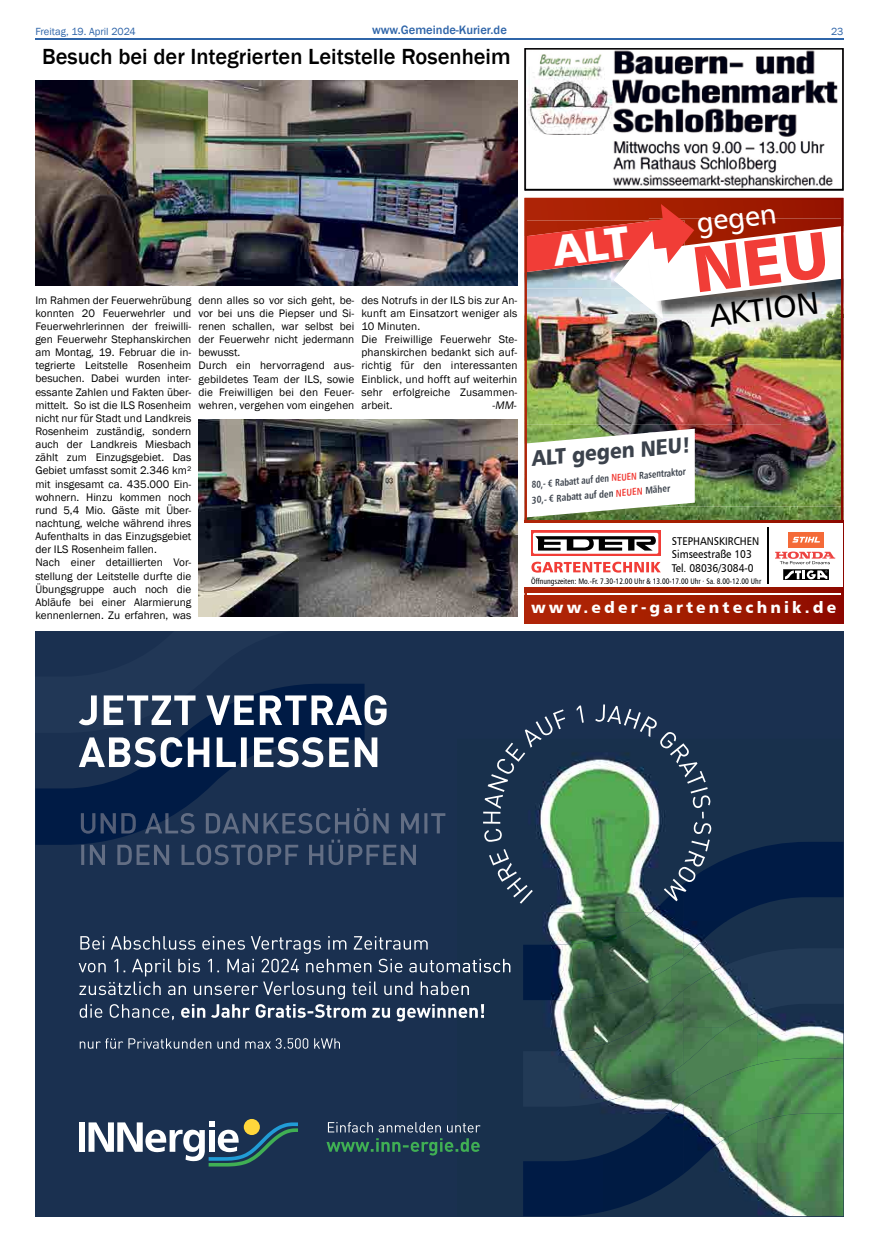
<style>
.page{position:relative;width:886px;height:1241px;background:#fff}
.page>*{position:absolute;margin:0;border:0;box-sizing:border-box;transform-origin:0 0}
.t1{font:31.88px "Humanist 777 BT Roman B";color:#000}
.t2{font:28.75px "Humanist 777 BT Roman B";color:#fff}
.t3{font:500 22.5px "Franklin Gothic";color:#000}
.t4{font:22px "Humanist 777 BT Black B";color:#3b424c;scale:.89 1}
.t5{font:16px "Humanist 777 BT Black B";letter-spacing:.2em;color:#fff}
.t6{font:500 12.5px "Franklin Gothic";color:#2f65a9}
.t7{font:11.25px/13.1px "Franklin Gothic";color:#000}
.t8{font:11.25px/13.8px "Humanist 777 BT Roman B";color:#000;scale:.9 1}
.t9{font:italic 11.25px "Franklin Gothic";color:#000}
.t10{font:10.62px "Franklin Gothic";color:#2f65a9}
.t11{font:10px/15.5px "Humanist 777 BT Bold Condensed B";color:#3b424c;scale:.89 1}
.t12{font:8px "Humanist 777 BT Roman Condensed B";color:#000;scale:.95 1}
.s1{color:#f13d37}
</style>
<div class="page">
<hr style="left:35px;top:38px;width:808px;height:1px;background:#2f65a9">
<div style="left:35px;top:631px;width:808px;height:584px;background:#1a3050"></div>
<svg style="left:35px;top:767px;width:329px;height:77px"></svg>
<div style="left:79px;top:1122px;width:6px;height:29px;background:#fff"></div>
<svg style="left:89px;top:1121px;width:209px;height:45px"></svg>
<div style="left:244px;top:1118px;width:16px;height:16px;background:#ffd63b;border-radius:50%"></div>
<svg style="left:81px;top:839px;width:335px;height:26px"></svg>
<svg style="left:81px;top:808px;width:364px;height:25px"></svg>
<img style="left:480px;top:903px;width:125px;height:309px">
<img style="left:683px;top:1027px;width:74px;height:168px">
<img style="left:757px;top:1027px;width:86px;height:188px">
<img style="left:683px;top:957px;width:146px;height:70px">
<img style="left:603px;top:995px;width:80px;height:216px">
<img style="left:523px;top:1044px;width:80px;height:62px">
<img style="left:683px;top:1027px;width:44px;height:31px">
<img style="left:603px;top:903px;width:80px;height:92px">
<img style="left:523px;top:937px;width:80px;height:62px">
<img style="left:683px;top:920px;width:44px;height:37px">
<img style="left:683px;top:1058px;width:160px;height:79px">
<img style="left:523px;top:1154px;width:80px;height:61px">
<img style="left:683px;top:1136px;width:44px;height:37px">
<svg style="left:79px;top:935px;width:431px;height:86px"></svg>
<img style="left:457px;top:958px;width:53px;height:14px">
<svg style="left:326px;top:1122px;width:154px;height:33px"></svg>
<svg style="left:80px;top:1038px;width:260px;height:10px"></svg>
<svg style="left:483px;top:704px;width:228px;height:199px"></svg>
<svg style="left:78px;top:684px;width:309px;height:83px"></svg>
<img style="left:526px;top:50px;width:312px;height:138px">
<div style="left:524px;top:48px;width:319px;height:142px;border:1px solid #000"></div>
<img style="left:526px;top:67px;width:87px;height:67px">
<svg style="left:526px;top:92px;width:2px;height:6px"></svg>
<img style="left:35px;top:81px;width:482px;height:204px">
<img style="left:198px;top:420px;width:319px;height:196px">
<img style="left:524px;top:318px;width:319px;height:305px">
<div style="left:524px;top:523px;width:319px;height:63px;background:#fff"></div>
<div style="left:531px;top:530px;width:129px;height:26px;background:linear-gradient(to right,#f13f39,#f13f39)"></div>
<div style="left:533px;top:532px;width:125px;height:21px;background:#fff;border-radius:2px"></div>
<svg style="left:535px;top:536px;width:121px;height:14px"></svg>
<svg style="left:531px;top:561px;width:130px;height:11px"></svg>
<hr style="left:767px;top:527px;width:1px;height:56px;background:#000">
<svg style="left:775px;top:551px;width:60px;height:29px"></svg>
<div style="left:788px;top:532px;width:36px;height:15px;background:#f46a38"></div>
<svg style="left:792px;top:536px;width:28px;height:6px"></svg>
<svg style="left:524px;top:198px;width:319px;height:120px"></svg>
<p class="t10" style="left:35px;top:25px;width:102px">Freitag, 19. April 2024</p>
<p class="t6" style="left:372px;top:22px;width:136px">www.Gemeinde-Kurier.de</p>
<p class="t10" style="left:831px;top:25px;width:14px">23</p>
<h3 class="t3" style="left:42px;top:43px;width:470px">Besuch bei der Integrierten Leitstelle Rosenheim</h3>
<h2 class="t2" style="left:694px;top:205px;width:82px;rotate:-7deg">gegen</h2>
<p class="t7" style="left:35px;top:293px;width:157px">Im Rahmen der Feuerwehrübung konnten 20 Feuerwehrler und<br>Feuerwehrlerinnen der freiwilli&shy;gen Feuerwehr Stephanskirchen am Montag, 19. Februar die in&shy;tegrierte Leitstelle Rosenheim besuchen. Dabei wurden inter&shy;essante Zahlen und Fakten über&shy;mittelt. So ist die ILS Rosenheim nicht nur für Stadt und Landkreis<br>Rosenheim zuständig, sondern auch der Landkreis Miesbach zählt zum Einzugsgebiet. Das<br>Gebiet umfasst somit 2.346 km² mit insgesamt ca. 435.000 Ein&shy;wohnern. Hinzu kommen noch rund 5,4 Mio. Gäste mit Über&shy;nachtung, welche während ihres<br>Aufenthalts in das Einzugsgebiet der ILS Rosenheim fallen.<br>Nach einer detaillierten Vor&shy;stellung der Leitstelle durfte die<br>Übungsgruppe auch noch die<br>Abläufe bei einer Alarmierung kennenlernen. Zu erfahren, was</p>
<p class="t7" style="left:198px;top:293px;width:157px">denn alles so vor sich geht, be&shy;vor bei uns die Piepser und Si&shy;renen schallen, war selbst bei der Feuerwehr nicht jedermann bewusst.<br>Durch ein hervorragend aus&shy;gebildetes Team der ILS, sowie die Freiwilligen bei den Feuer&shy;wehren, vergehen vom eingehen</p>
<p class="t7" style="left:361px;top:294px;width:157px">des Notrufs in der ILS bis zur An&shy;kunft am Einsatzort weniger als<br>10 Minuten.<br>Die Freiwillige Feuerwehr Ste&shy;phanskirchen bedankt sich auf&shy;richtig für den interessanten<br>Einblick, und hofft auf weiterhin sehr erfolgreiche Zusammen&shy;arbeit.</p>
<p class="t9" style="left:492px;top:398px;width:26px">-MM-</p>
<h1 class="t1" style="left:707px;top:296px;width:112px;rotate:-7deg">AKTION</h1>
<h3 class="t4" style="left:530px;top:444px;width:180px;rotate:-5deg">ALT gegen NEU!</h3>
<p class="t11" style="left:530px;top:477px;width:177px;rotate:-5deg">80,- € Rabatt auf den <span class="s1">NEUEN</span> Rasentraktor<br>30,- € Rabatt auf den <span class="s1">NEUEN</span> Mäher</p>
<p class="t8" style="left:672px;top:533px;width:99px">STEPHANSKIRCHEN<br>Simseestraße 103<br>Tel. 08036/3084-0</p>
<p class="t12" style="left:531px;top:576px;width:244px">Öffnungszeiten: Mo.-Fr. 7.30-12.00 Uhr &amp; 13.00-17.00 Uhr · Sa. 8.00-12.00 Uhr</p>
<h3 class="t5" style="left:531px;top:597px;width:306px">www.eder-gartentechnik.de</h3>
</div>
